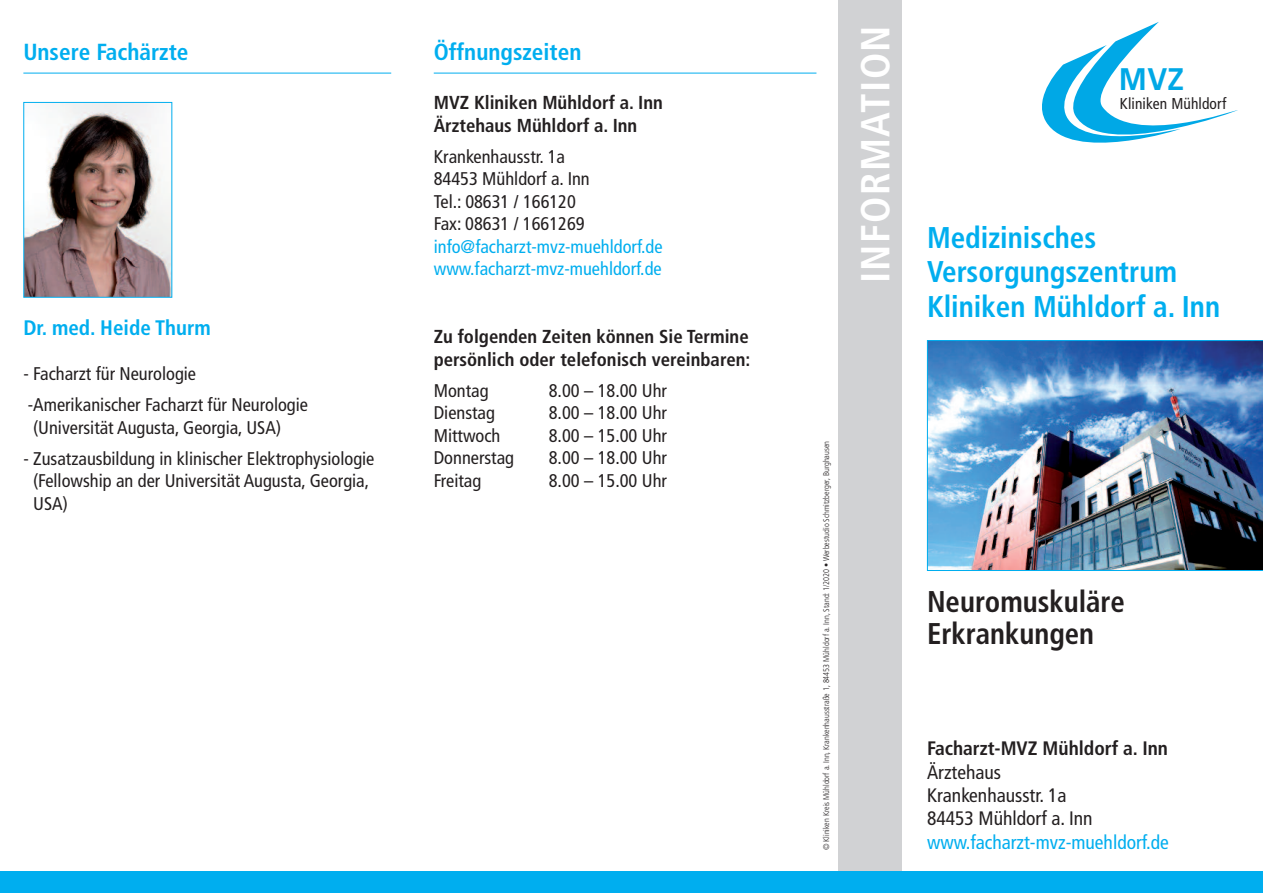
<style>
.page{position:relative;width:1263px;height:893px;background:#fff}
.page>*{position:absolute;margin:0;border:0;box-sizing:border-box;transform-origin:0 0}
.t1{font:700 condensed 40.5px "Frutiger";letter-spacing:.035em;color:#fff}
.t2{font:700 31.2px "Frutiger";color:#00a8e6;scale:.95 1}
.t3{font:700 condensed 30px/34.5px "Frutiger";color:#00aeef}
.t4{font:700 condensed 30px/31.5px "Frutiger";color:#231f20;scale:.96 1}
.t5{font:700 condensed 23.25px "Frutiger";color:#00aeef}
.t6{font:700 condensed 21px "Frutiger";color:#00aeef}
.t7{font:condensed 19.5px/23.2px "Frutiger";color:#231f20}
.t8{font:condensed 19.5px "Frutiger";color:#00aeef}
.t9{font:700 condensed 19.5px "Frutiger";color:#231f20}
.t10{font:700 condensed 18.75px/22.5px "Frutiger";color:#231f20}
.t11{font:condensed 18.3px/22.5px "Frutiger";color:#231f20}
.t12{font:condensed 18.3px/22.5px "Frutiger";color:#00aeef}
.t13{font:condensed 15.75px "Frutiger";letter-spacing:.005em;color:#231f20}
.t14{font:300 condensed 8.25px "Frutiger";color:#231f20}
</style>
<div class="page">
<div style="left:838px;top:0;width:63px;height:872px;background:#d1d2d4"></div>
<div style="left:0;top:872px;width:1263px;height:21px;background:#00aeef"></div>
<hr style="left:23px;top:73px;width:368px;height:1px;background:#00aeef">
<hr style="left:434px;top:73px;width:382px;height:1px;background:#00aeef">
<svg style="left:1042px;top:22px;width:196px;height:121px"></svg>
<img style="left:25px;top:104px;width:145px;height:192px">
<div style="left:23px;top:102px;width:149px;height:196px;border:1px solid #00aeef"></div>
<img style="left:927px;top:340px;width:336px;height:231px">
<p class="t5" style="left:23px;top:43px;width:167px">Unsere Fachärzte</p>
<p class="t6" style="left:23px;top:319px;width:189px">Dr. med. Heide Thurm</p>
<p class="t11" style="left:23px;top:360px;width:286px;line-height:31px">- Facharzt für Neurologie -Amerikanischer Facharzt für Neurologie</p>
<p class="t11" style="left:33px;top:418px;width:249px">(Universität Augusta, Georgia, USA)</p>
<p class="t11" style="left:33px;top:449px;width:343px;text-indent:-10px">- Zusatzausbildung in klinischer Elektrophysiologie (Fellowship an der Universität Augusta, Georgia,<br>USA)</p>
<p class="t5" style="left:434px;top:43px;width:149px">Öffnungszeiten</p>
<p class="t10" style="left:434px;top:93px;width:231px">MVZ Kliniken Mühldorf a. Inn<br>Ärztehaus Mühldorf a. Inn</p>
<p class="t11" style="left:434px;top:147px;width:158px">Krankenhausstr. 1a<br>84453 Mühldorf a. Inn<br>Tel.: 08631 / 166120<br>Fax: 08631 / 1661269</p>
<p class="t12" style="left:434px;top:237px;width:230px">info@facharzt-mvz-muehldorf.de www.facharzt-mvz-muehldorf.de</p>
<p class="t10" style="left:434px;top:327px;width:318px">Zu folgenden Zeiten können Sie Termine persönlich oder telefonisch vereinbaren:</p>
<p class="t11" style="left:434px;top:381px;width:56px">Montag</p>
<p class="t11" style="left:549px;top:381px;width:120px">8.00 – 18.00 Uhr</p>
<p class="t11" style="left:434px;top:403px;width:63px">Dienstag</p>
<p class="t11" style="left:549px;top:403px;width:120px">8.00 – 18.00 Uhr</p>
<p class="t11" style="left:434px;top:426px;width:68px">Mittwoch</p>
<p class="t11" style="left:549px;top:426px;width:120px">8.00 – 15.00 Uhr</p>
<p class="t11" style="left:434px;top:448px;width:82px">Donnerstag</p>
<p class="t11" style="left:549px;top:448px;width:120px">8.00 – 18.00 Uhr</p>
<p class="t11" style="left:434px;top:471px;width:49px">Freitag</p>
<p class="t11" style="left:549px;top:471px;width:120px">8.00 – 15.00 Uhr</p>
<h1 class="t1" style="left:859px;top:283px;width:259px;rotate:-90deg">INFORMATION</h1>
<h2 class="t2" style="left:1119px;top:67px;width:70px">MVZ</h2>
<p class="t13" style="left:1120px;top:97px;width:108px">Kliniken Mühldorf</p>
<h3 class="t3" style="left:927px;top:223px;width:295px">Medizinisches<br>Versorgungszentrum<br>Kliniken Mühldorf a. Inn</h3>
<p class="t14" style="left:823px;top:850px;width:411px;rotate:-90deg">© Kliniken Kreis Mühldorf a. Inn, Krankenhausstraße 1, 84453 Mühldorf a. Inn, Stand: 1/2020 • Werbestudio Schmitzberger, Burghausen</p>
<h3 class="t4" style="left:927px;top:588px;width:208px">Neuromuskuläre<br>Erkrankungen</h3>
<p class="t9" style="left:927px;top:741px;width:243px">Facharzt-MVZ Mühldorf a. Inn</p>
<p class="t7" style="left:927px;top:762px;width:167px">Ärztehaus<br>Krankenhausstr. 1a<br>84453 Mühldorf a. Inn</p>
<p class="t8" style="left:927px;top:834px;width:243px">www.facharzt-mvz-muehldorf.de</p>
</div>
